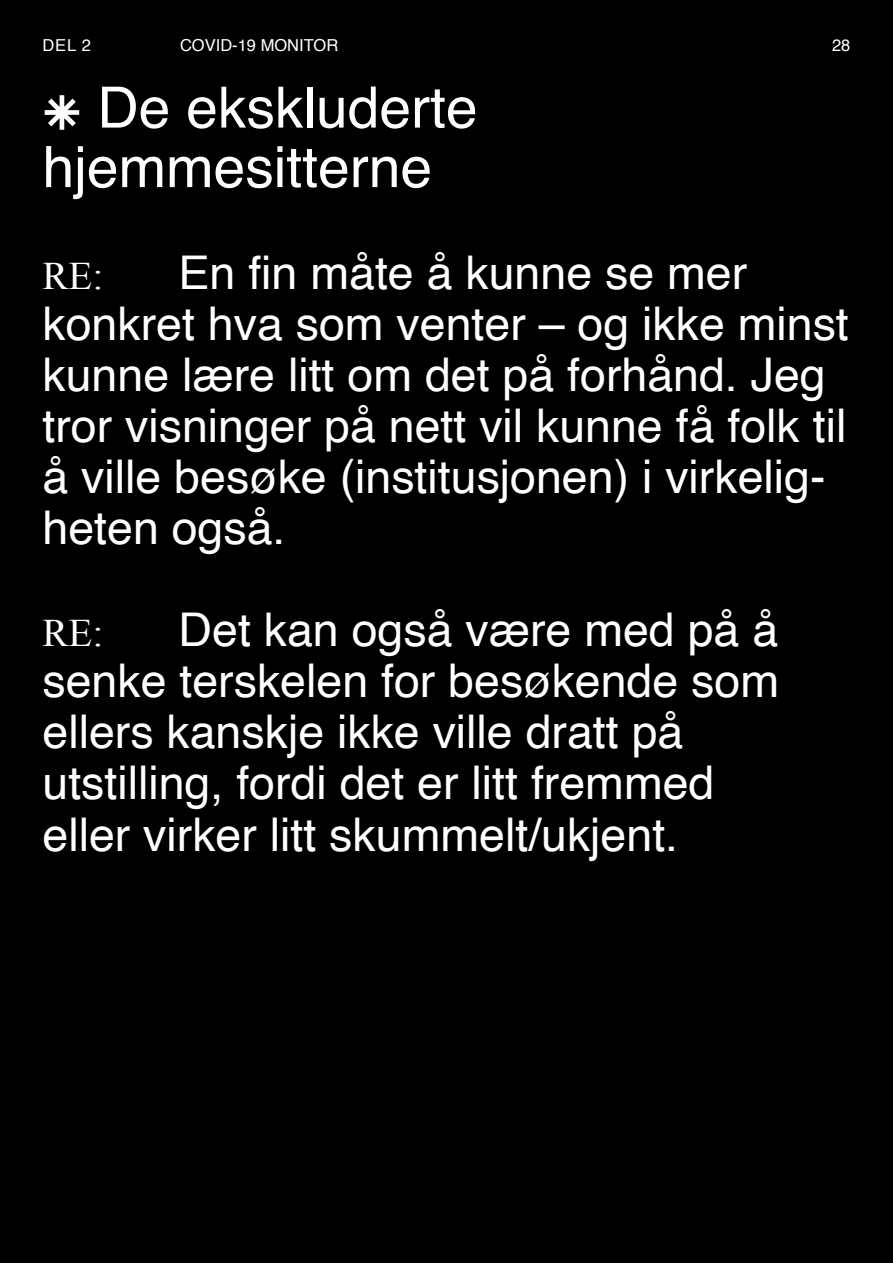
<style>
.page{position:relative;width:893px;height:1263px;background:#000}
.page>*{position:absolute;margin:0;border:0;box-sizing:border-box;transform-origin:0 0}
.Helvetica_31{font:57px/59.6px "Helvetica";color:#fff}
.Helvetica_31-2{font:46.5px/51px "Helvetica";color:#fff}
.Helvetica_31-3{font:39px "Times New Roman";color:#fff}
.sub2{font:16.5px "Helvetica";color:#fff}
</style>
<div class="page">
<p class="sub2" style="left:43px;top:33px;width:50px">DEL 2</p>
<p class="sub2" style="left:180px;top:33px;width:160px">COVID-19 MONITOR</p>
<p class="sub2" style="left:832px;top:33px;width:20px">28</p>
<p class="Helvetica_31" style="left:43px;top:80px;width:437px">⁕ De ekskluderte hjemmesitterne</p>
<p class="Helvetica_31-2" style="left:43px;top:249px;width:808px;text-indent:136px">En fin måte å kunne se mer konkret hva som venter – og ikke minst kunne lære litt om det på forhånd. Jeg tror visninger på nett vil kunne få folk til å ville besøke (institusjonen) i virkelig&shy;heten også.</p>
<p class="Helvetica_31-3" style="left:43px;top:250px;width:62px">RE:</p>
<p class="Helvetica_31-2" style="left:43px;top:606px;width:738px;text-indent:136px">Det kan også være med på å senke terskelen for besøkende som ellers kanskje ikke ville dratt på utstilling, fordi det er litt fremmed eller virker litt skummelt/ukjent.</p>
<p class="Helvetica_31-3" style="left:43px;top:607px;width:62px">RE:</p>
</div>
